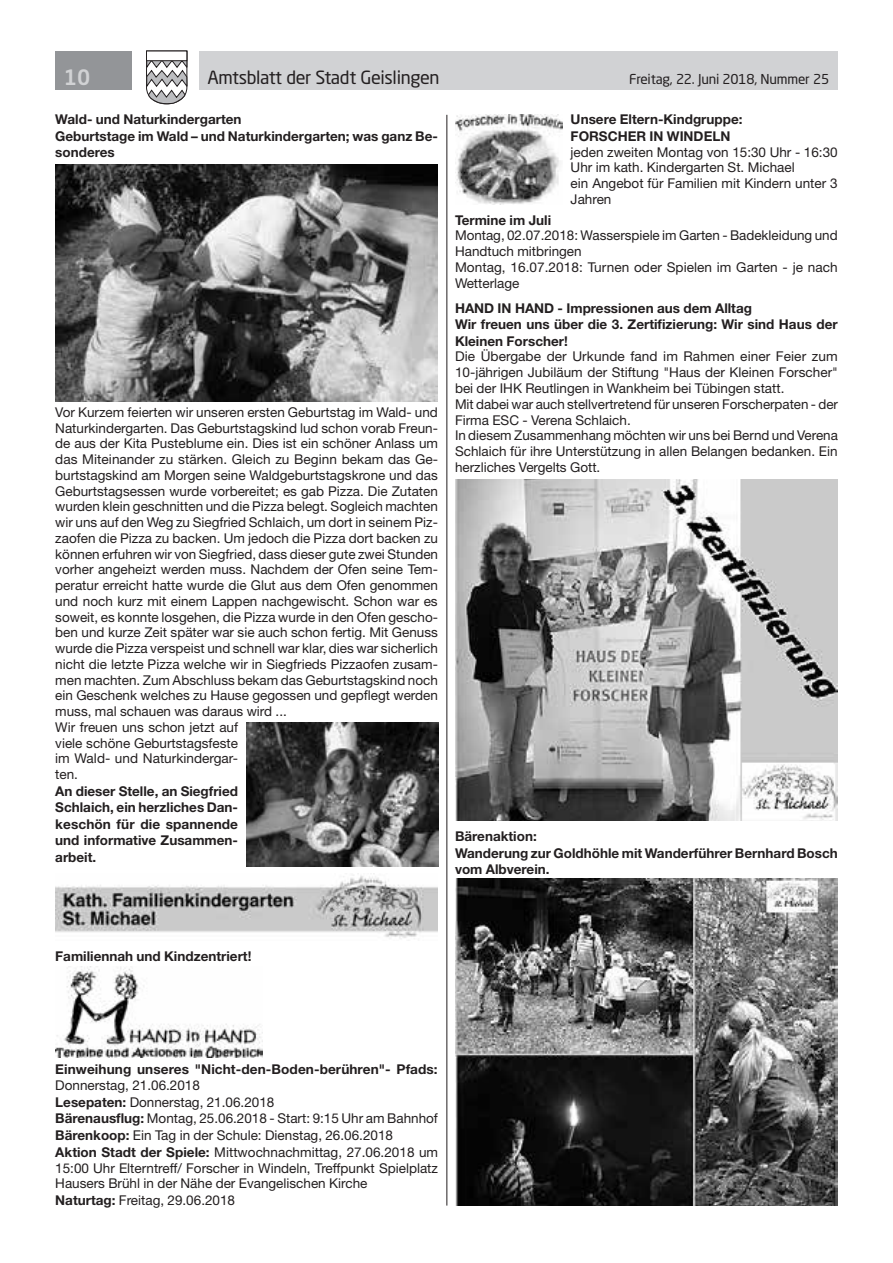
<style>
.page{position:relative;width:893px;height:1263px;background:#fff}
.page>*{position:absolute;margin:0;border:0;box-sizing:border-box;transform-origin:0 0}
.t1{font:500 21px "Neo Sans Std";color:#d1d2d4}
.t2{font:18px "Neo Sans Std";letter-spacing:-.02em;color:#231f20}
.t3{font:13.5px/15.8px "Helvetica Neue LT Std";color:#231f20}
.t4{font:700 13.5px/16.5px "Helvetica Neue LT Std";color:#231f20}
.t5{font:13.5px "Neo Sans Std";letter-spacing:-.015em;color:#231f20}
.s1{font-weight:700}
</style>
<div class="page">
<div style="left:199px;top:51px;width:639px;height:38px;background:#d1d2d4"></div>
<div style="left:55px;top:51px;width:77px;height:38px;background:#939598"></div>
<svg style="left:146px;top:50px;width:42px;height:55px"></svg>
<div style="left:146px;top:51px;width:41px;height:10px;background:#fff;border:1px solid #231f20"></div>
<hr style="left:446px;top:115px;width:1px;height:1090px;background:#231f20">
<img style="left:55px;top:165px;width:383px;height:236px">
<img style="left:55px;top:873px;width:383px;height:66px">
<img style="left:55px;top:966px;width:208px;height:92px">
<img style="left:455px;top:479px;width:383px;height:342px">
<img style="left:247px;top:723px;width:191px;height:144px">
<img style="left:455px;top:115px;width:107px;height:90px">
<img style="left:455px;top:878px;width:383px;height:327px">
<h1 class="t1" style="left:64px;top:64px;width:28px">10</h1>
<h2 class="t2" style="left:207px;top:66px;width:234px">Amtsblatt der Stadt Geislingen</h2>
<p class="t5" style="left:629px;top:71px;width:202px">Freitag, 22. Juni 2018, Nummer 25</p>
<p class="t4" style="left:55px;top:111px;width:384px">Wald- und Naturkindergarten<br>Geburtstage im Wald – und Naturkindergarten; was ganz Be&shy;sonderes</p>
<p class="t4" style="left:571px;top:111px;width:173px">Unsere Eltern-Kindgruppe:<br>FORSCHER IN WINDELN</p>
<p class="t3" style="left:571px;top:144px;width:269px">jeden zweiten Montag von 15:30 Uhr - 16:30<br>Uhr im kath. Kindergarten St. Michael<br>ein Angebot für Familien mit Kindern unter 3<br>Jahren</p>
<p class="t3" style="left:55px;top:404px;width:384px">Vor Kurzem feierten wir unseren ersten Geburtstag im Wald- und Naturkindergarten. Das Geburtstagskind lud schon vorab Freun&shy;de aus der Kita Pusteblume ein. Dies ist ein schöner Anlass um das Miteinander zu stärken. Gleich zu Beginn bekam das Ge&shy;burtstagskind am Morgen seine Waldgeburtstagskrone und das Geburtstagsessen wurde vorbereitet; es gab Pizza. Die Zutaten wurden klein geschnitten und die Pizza belegt. Sogleich machten wir uns auf den Weg zu Siegfried Schlaich, um dort in seinem Piz&shy;zaofen die Pizza zu backen. Um jedoch die Pizza dort backen zu können erfuhren wir von Siegfried, dass dieser gute zwei Stunden vorher angeheizt werden muss. Nachdem der Ofen seine Tem&shy;peratur erreicht hatte wurde die Glut aus dem Ofen genommen und noch kurz mit einem Lappen nachgewischt. Schon war es soweit, es konnte losgehen, die Pizza wurde in den Ofen gescho&shy;ben und kurze Zeit später war sie auch schon fertig. Mit Genuss wurde die Pizza verspeist und schnell war klar, dies war sicherlich nicht die letzte Pizza welche wir in Siegfrieds Pizzaofen zusam&shy;men machten. Zum Abschluss bekam das Geburtstagskind noch ein Geschenk welches zu Hause gegossen und gepflegt werden muss, mal schauen was daraus wird ...<br>Wir freuen uns schon jetzt auf<br>viele schöne Geburtstagsfeste<br>im Wald- und Naturkindergar-<br>ten.</p>
<p class="t4" style="left:55px;top:782px;width:184px;text-align:justify">An dieser Stelle, an Siegfried Schlaich, ein herzliches Dan&shy;keschön für die spannende und informative Zusammen&shy;arbeit.</p>
<p class="t4" style="left:455px;top:211px;width:98px">Termine im Juli</p>
<p class="t3" style="left:455px;top:228px;width:384px">Montag, 02.07.2018: Wasserspiele im Garten - Badekleidung und Handtuch mitbringen<br>Montag, 16.07.2018: Turnen oder Spielen im Garten - je nach Wetterlage</p>
<p class="t4" style="left:455px;top:299px;width:384px">HAND IN HAND - Impressionen aus dem Alltag<br>Wir freuen uns über die 3. Zertifizierung: Wir sind Haus der<br>Kleinen Forscher!</p>
<p class="t3" style="left:455px;top:349px;width:384px">Die Übergabe der Urkunde fand im Rahmen einer Feier zum 10-jährigen Jubiläum der Stiftung "Haus der Kleinen Forscher" bei der IHK Reutlingen in Wankheim bei Tübingen statt.<br>Mit dabei war auch stellvertretend für unseren Forscherpaten - der Firma ESC - Verena Schlaich.<br>In diesem Zusammenhang möchten wir uns bei Bernd und Verena Schlaich für ihre Unterstützung in allen Belangen bedanken. Ein herzliches Vergelts Gott.</p>
<p class="t4" style="left:455px;top:828px;width:384px">Bärenaktion:<br>Wanderung zur Goldhöhle mit Wanderführer Bernhard Bosch vom Albverein.</p>
<p class="t4" style="left:55px;top:947px;width:198px">Familiennah und Kindzentriert!</p>
<p class="t4" style="left:55px;top:1061px;width:384px">Einweihung unseres "Nicht-den-Boden-berühren"- Pfads:</p>
<p class="t3" style="left:55px;top:1077px;width:384px;line-height:16.4px">Donnerstag, 21.06.2018<br><span class="s1">Lesepaten:</span> Donnerstag, 21.06.2018<br><span class="s1">Bärenausflug:</span> Montag, 25.06.2018 - Start: 9:15 Uhr am Bahnhof <span class="s1">Bärenkoop:</span> Ein Tag in der Schule: Dienstag, 26.06.2018<br><span class="s1">Aktion Stadt der Spiele:</span> Mittwochnachmittag, 27.06.2018 um 15:00 Uhr Elterntreff/ Forscher in Windeln, Treffpunkt Spielplatz Hausers Brühl in der Nähe der Evangelischen Kirche<br><span class="s1">Naturtag:</span> Freitag, 29.06.2018</p>
</div>
